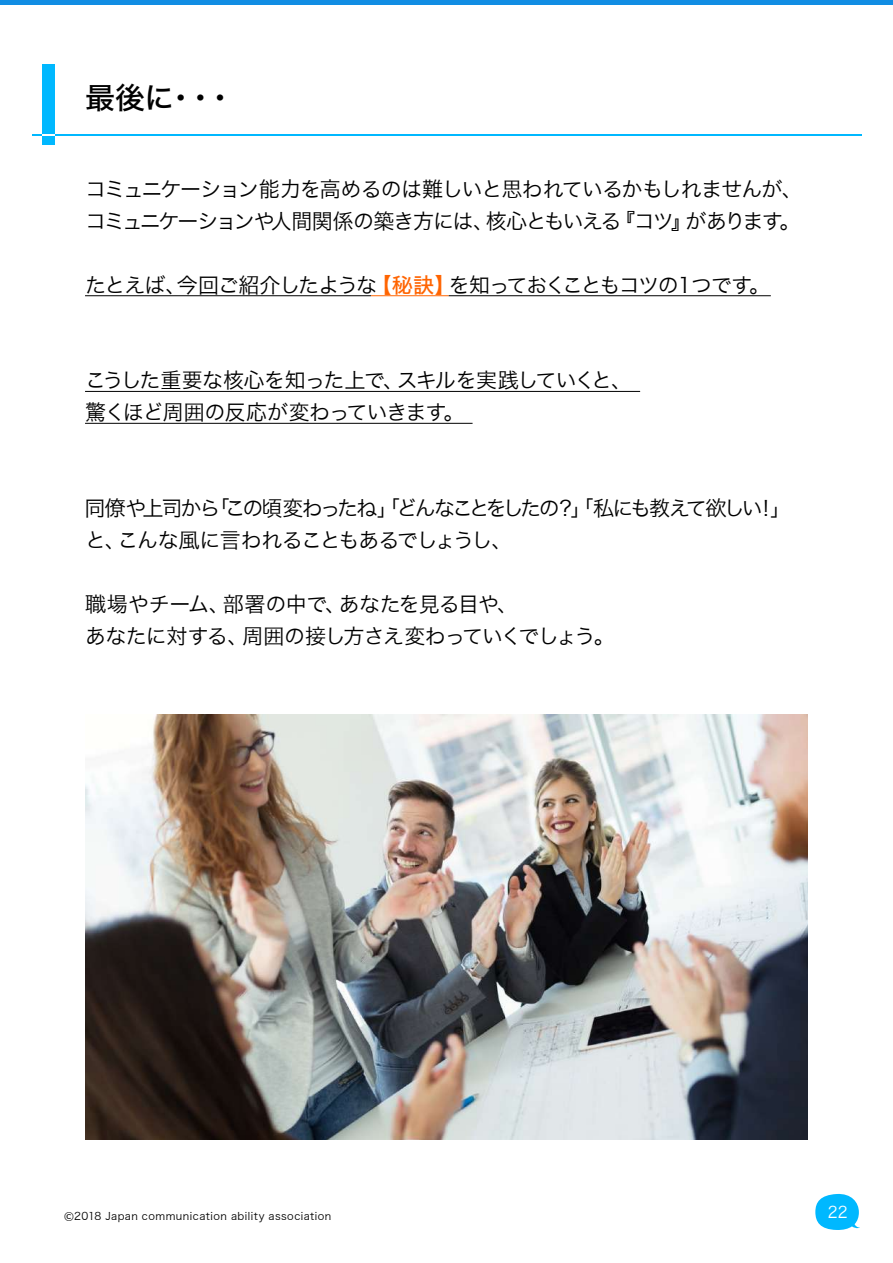
<style>
.page{position:relative;width:893px;height:1263px;background:#fff}
.page>*{position:absolute;margin:0;border:0;box-sizing:border-box;transform-origin:0 0}
.t1{font:30px "Hiragino Kaku W5 90 msp RKSJ H";color:#000}
.t2{font:21px/32px "Hiragino Kaku W3 90 msp RKSJ H";letter-spacing:-.055em;color:#000;text-align:right}
.t3{font:21px "Hiragino Kaku W3 90 msp RKSJ H";letter-spacing:-.025em;color:#000}
.t4{font:21px "Hiragino Kaku W3 90 msp RKSJ H";letter-spacing:-.08em;color:#000}
.t5{font:21px "Hiragino Kaku W3 90 msp RKSJ H";letter-spacing:-.09em;color:#000}
.t6{font:21px "Hiragino Kaku W3 90 msp RKSJ H";letter-spacing:-.115em;color:#000}
.t7{font:21px "Hiragino Kaku W3 90 msp RKSJ H";letter-spacing:-.085em;color:#000}
.t8{font:21px "Hiragino Kaku W3 90 msp RKSJ H";letter-spacing:-.075em;color:#000}
.t9{font:21px "Hiragino Kaku W3 90 msp RKSJ H";letter-spacing:-.16em;color:#000}
.t10{font:21px "Hiragino Kaku W3 90 msp RKSJ H";letter-spacing:-.095em;color:#000}
.t11{font:21px "Hiragino Kaku W5 90 msp RKSJ H";color:#ff6400}
.t12{font:15.75px "Hiragino Kaku W3 90 msp RKSJ H";color:#fff;scale:.95 1}
.t13{font:10.5px "Hiragino Kaku W3 90 msp RKSJ H";letter-spacing:.045em;color:#000}
.s1{font-family:"Meiryo"}
</style>
<div class="page">
<hr style="left:0;top:0;width:893px;height:4px;background:#118de3">
<svg style="left:815px;top:1193px;width:45px;height:37px"></svg>
<hr style="left:85px;top:295px;width:286px;height:1px;background:#000">
<hr style="left:371px;top:295px;width:78px;height:1px;background:#ff6400">
<hr style="left:449px;top:295px;width:322px;height:1px;background:#000">
<hr style="left:85px;top:391px;width:555px;height:1px;background:#000">
<hr style="left:85px;top:423px;width:388px;height:1px;background:#000">
<div style="left:43px;top:64px;width:12px;height:81px;background:#00b8ff"></div>
<hr style="left:32px;top:134px;width:829px;height:1px;background:#00b8ff">
<svg style="left:43px;top:134px;width:12px;height:1px"></svg>
<img style="left:85px;top:714px;width:723px;height:426px">
<h1 class="t1" style="left:85px;top:83px;width:132px">最後に・</h1>
<h1 class="t1" style="left:166px;top:83px;width:71px">・・</h1>
<p class="t2" style="left:85px;top:174px;width:719px">コミュニケーション能力を高めるのは難しいと思われているかもしれませんが、。</p>
<p class="t2" style="left:614px;top:206px;width:79px">『コツ』</p>
<p class="t4" style="left:85px;top:210px;width:410px">コミュニケーションや人間関係の築き方には、</p>
<p class="t10" style="left:486px;top:210px;width:137px">核心ともいえる</p>
<p class="t2" style="left:686px;top:206px;width:99px">があります</p>
<p class="t2" style="left:85px;top:270px;width:103px">たとえば、</p>
<p class="t2" style="left:177px;top:270px;width:202px">今回ご紹介したような</p>
<p class="t11" style="left:371px;top:274px;width:86px">【秘訣】</p>
<p class="t7" style="left:449px;top:274px;width:231px">を知っておくこともコツの</p>
<p class="t2" style="left:691px;top:270px;width:63px">つです</p>
<p class="t2" style="left:674px;top:270px;width:22px">１</p>
<p class="t2" style="left:749px;top:270px;width:22px">。</p>
<p class="t3" style="left:85px;top:370px;width:321px">こうした重要な核心を知った上で、</p>
<p class="t8" style="left:397px;top:370px;width:237px">スキルを実践していくと、</p>
<p class="t2" style="left:85px;top:397px;width:363px">驚くほど周囲の反応が変わっていきます</p>
<p class="t2" style="left:443px;top:397px;width:22px">。</p>
<p class="t5" style="left:85px;top:497px;width:317px">同僚や上司からこの頃変わったね」「</p>
<p class="t2" style="left:117px;top:493px;width:397px;text-align:left;text-indent:91px">「<br>こんな風に言われることもあるでしょうし、</p>
<p class="t6" style="left:555px;top:497px;width:237px">？」「私にも教えて欲しい「</p>
<p class="t9" style="left:396px;top:497px;width:165px">どんなことをしたの</p>
<p class="t2" style="left:756px;top:493px;width:22px">!</p>
<p class="t2" style="left:85px;top:525px;width:42px">と、</p>
<p class="t2" style="left:85px;top:589px;width:146px">職場やチーム、</p>
<p class="t2" style="left:223px;top:589px;width:125px">部署の中で、</p>
<p class="t2" style="left:339px;top:589px;width:181px">あなたを見る目や、</p>
<p class="t3" style="left:85px;top:625px;width:165px">あなたに対する、</p>
<p class="t2" style="left:242px;top:620px;width:374px">周囲の接し方さえ変わっていくでしょう。</p>
<p class="t13" style="left:64px;top:1211px;width:269px"><span class="s1">©</span>2018 Japan communication ability association</p>
<p class="t12" style="left:828px;top:1204px;width:22px">22</p>
</div>
